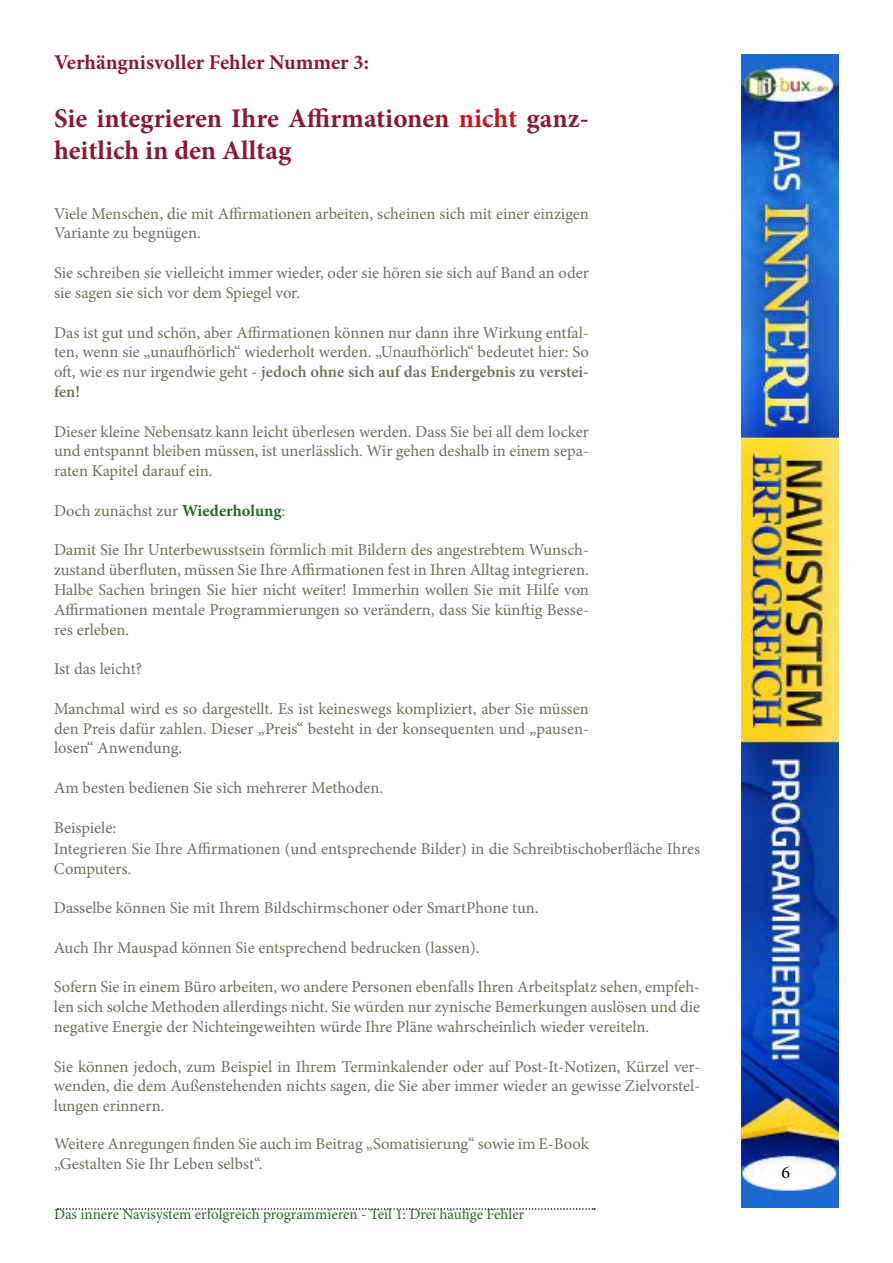
<style>
.page{position:relative;width:893px;height:1263px;background:#fff}
.page>*{position:absolute;margin:0;border:0;box-sizing:border-box;transform-origin:0 0}
.t1{font:700 27px/32.4px "Minion Pro";color:#8a1a35}
.t2{font:700 21px "Minion Pro";color:#8a1a35}
.t3{font:18px "Minion Pro";color:#000}
.t4{font:16.5px/19.8px "Minion Pro";color:#716f5a;text-align:justify}
.t5{font:15px "Minion Pro";color:#256824}
.s1{color:#cd171a}
.s2{font-weight:600}
.s3{font-weight:700;color:#256824}
</style>
<div class="page">
<svg style="left:57px;top:1208px;width:538px;height:2px"></svg>
<img style="left:741px;top:54px;width:98px;height:1153px">
<p class="t2" style="left:54px;top:48px;width:317px">Verhängnisvoller Fehler Nummer 3:</p>
<h1 class="t1" style="left:54px;top:102px;width:536px">Sie integrieren Ihre Affirmationen <span class="s1">nicht</span> ganz&shy;heitlich in den Alltag</h1>
<p class="t4" style="left:54px;top:204px;width:536px">Viele Menschen, die mit Affirmationen arbeiten, scheinen sich mit einer einzigen<br>Variante zu begnügen.</p>
<p class="t4" style="left:54px;top:263px;width:536px">Sie schreiben sie vielleicht immer wieder, oder sie hören sie sich auf Band an oder sie sagen sie sich vor dem Spiegel vor.</p>
<p class="t4" style="left:54px;top:322px;width:536px">Das ist gut und schön, aber Affirmationen können nur dann ihre Wirkung entfal&shy;ten, wenn sie „unaufhörlich“ wiederholt werden. „Unaufhörlich“ bedeutet hier: So oft, wie es nur irgendwie geht - <span class="s2">jedoch ohne sich auf das Endergebnis zu verstei&shy;fen!</span></p>
<p class="t4" style="left:54px;top:421px;width:536px">Dieser kleine Nebensatz kann leicht überlesen werden. Dass Sie bei all dem locker und entspannt bleiben müssen, ist unerlässlich. Wir gehen deshalb in einem sepa&shy;raten Kapitel darauf ein.</p>
<p class="t4" style="left:54px;top:501px;width:233px">Doch zunächst zur <span class="s3">Wiederholung</span>:</p>
<p class="t4" style="left:54px;top:540px;width:536px">Damit Sie Ihr Unterbewusstsein förmlich mit Bildern des angestrebtem Wunsch&shy;zustand überfluten, müssen Sie Ihre Affirmationen fest in Ihren Alltag integrieren.<br>Halbe Sachen bringen Sie hier nicht weiter! Immerhin wollen Sie mit Hilfe von Affirmationen mentale Programmierungen so verändern, dass Sie künftig Besse&shy;res erleben.</p>
<p class="t4" style="left:54px;top:659px;width:90px">Ist das leicht?</p>
<p class="t4" style="left:54px;top:699px;width:536px">Manchmal wird es so dargestellt. Es ist keineswegs kompliziert, aber Sie müssen den Preis dafür zahlen. Dieser „Preis“ besteht in der konsequenten und „pausen&shy;losen“ Anwendung.</p>
<p class="t4" style="left:54px;top:778px;width:331px">Am besten bedienen Sie sich mehrerer Methoden.</p>
<p class="t4" style="left:54px;top:817px;width:64px">Beispiele:</p>
<p class="t4" style="left:54px;top:839px;width:648px">Integrieren Sie Ihre Affirmationen (und entsprechende Bilder) in die Schreibtischoberfläche Ihres<br>Computers.</p>
<p class="t4" style="left:54px;top:898px;width:486px">Dasselbe können Sie mit Ihrem Bildschirmschoner oder SmartPhone tun.</p>
<p class="t4" style="left:54px;top:938px;width:427px">Auch Ihr Mauspad können Sie entsprechend bedrucken (lassen).</p>
<p class="t4" style="left:54px;top:977px;width:648px">Sofern Sie in einem Büro arbeiten, wo andere Personen ebenfalls Ihren Arbeitsplatz sehen, empfeh&shy;len sich solche Methoden allerdings nicht. Sie würden nur zynische Bemerkungen auslösen und die negative Energie der Nichteingeweihten würde Ihre Pläne wahrscheinlich wieder vereiteln.</p>
<p class="t4" style="left:54px;top:1056px;width:648px">Sie können jedoch, zum Beispiel in Ihrem Terminkalender oder auf Post-It-Notizen, Kürzel ver&shy;wenden, die dem Außenstehenden nichts sagen, die Sie aber immer wieder an gewisse Zielvorstel&shy;lungen erinnern.</p>
<p class="t4" style="left:54px;top:1134px;width:536px">Weitere Anregungen finden Sie auch im Beitrag „Somatisierung“ sowie im E-Book „Gestalten Sie Ihr Leben selbst“.</p>
<p class="t5" style="left:54px;top:1204px;width:472px">Das innere Navisystem erfolgreich programmieren - Teil 1: Drei häufige Fehler</p>
<p class="t3" style="left:782px;top:1160px;width:10px">6</p>
</div>
